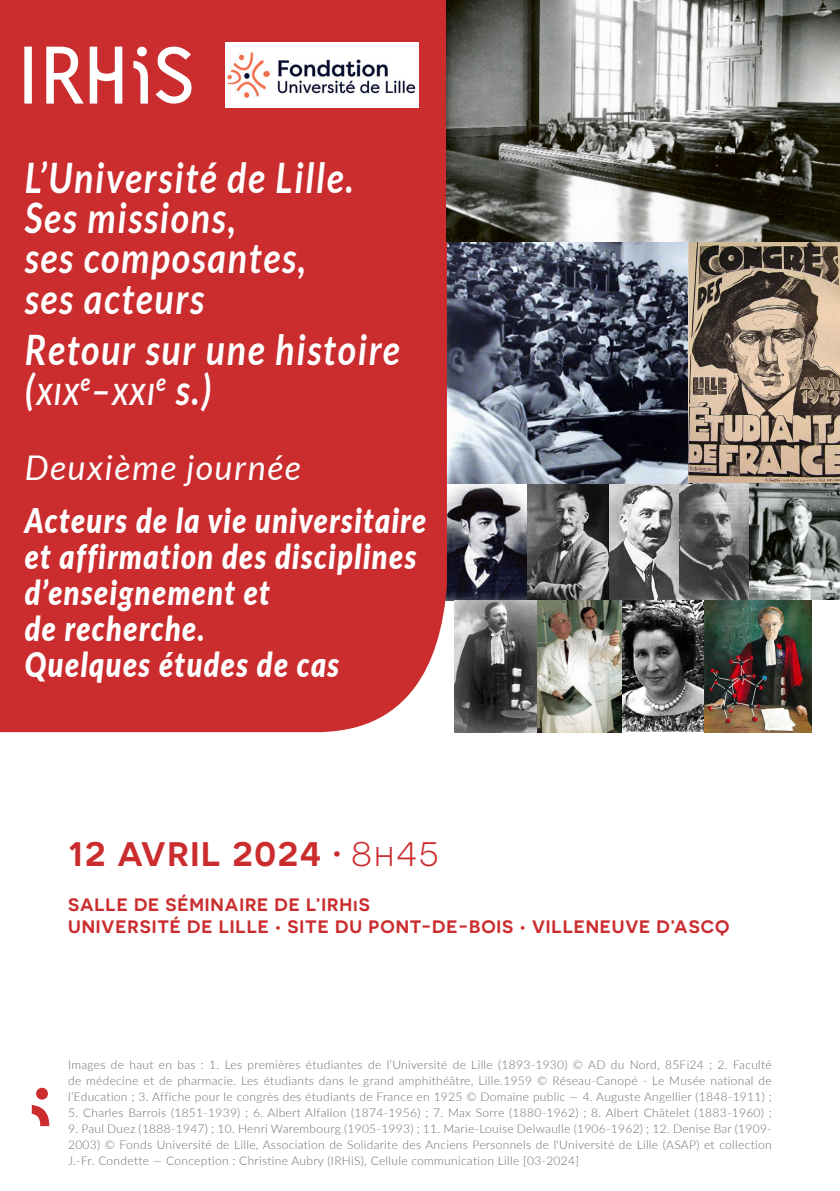
<style>
.page{position:relative;width:840px;height:1191px;background:#fff}
.page>*{position:absolute;margin:0;border:0;box-sizing:border-box;transform-origin:0 0}
.t1{font:italic 700 42px "Lato";letter-spacing:.05em;color:#fff;scale:.85 1}
.t2{font:italic 900 34px/36px "Lato";letter-spacing:.05em;color:#fff;scale:.84 1}
.t3{font:600 34px "Novecentosanswide";letter-spacing:.05em;color:#cb2c2e}
.t4{font:italic 34px "Lato";letter-spacing:.05em;color:#fff}
.t5{font:italic 700 29.4px "Lato";letter-spacing:.07em;color:#fff;scale:.85 1}
.t6{font:600 18px/22px "Novecentosanswide";letter-spacing:.05em;color:#cb2c2e}
.Texte_courant{font:300 12px/16px "Lato";letter-spacing:.025em;color:#6c6d70;text-align:justify}
.s1{font-size:42px}
.s2{font-weight:400}
</style>
<div class="page">
<img style="left:446px;top:483px;width:163px;height:117px">
<img style="left:677px;top:482px;width:162px;height:118px">
<img style="left:609px;top:483px;width:68px;height:117px">
<svg style="left:32px;top:1105px;width:17px;height:21px"></svg>
<svg style="left:36px;top:1087px;width:12px;height:12px"></svg>
<img style="left:446px;top:242px;width:246px;height:241px">
<div style="left:0;top:0;width:446px;height:732px;background:#cb2c2e"></div>
<svg style="left:46px;top:47px;width:38px;height:57px"></svg>
<svg style="left:90px;top:47px;width:32px;height:57px"></svg>
<svg style="left:24px;top:47px;width:8px;height:57px"></svg>
<svg style="left:155px;top:47px;width:36px;height:57px"></svg>
<svg style="left:133px;top:47px;width:15px;height:57px"></svg>
<img style="left:225px;top:42px;width:193px;height:65px">
<img style="left:688px;top:242px;width:151px;height:240px">
<img style="left:454px;top:600px;width:356px;height:132px">
<img style="left:446px;top:0;width:393px;height:242px">
<p class="t1" style="left:25px;top:154px;width:388px">L’Université de Lille.</p>
<p class="t1" style="left:25px;top:194px;width:250px">Ses missions,</p>
<p class="t1" style="left:25px;top:234px;width:332px">ses composantes,</p>
<p class="t1" style="left:25px;top:274px;width:212px">ses acteurs</p>
<p class="t1" style="left:25px;top:325px;width:442px">Retour sur une histoire</p>
<p class="t5" style="left:25px;top:377px;width:154px"><span class="s1">(</span>XIX<sup>e</sup><span class="s1">–</span>XXI</p>
<p class="t1" style="left:156px;top:365px;width:66px"><sup>e</sup> s.)</p>
<p class="t4" style="left:25px;top:448px;width:277px">Deuxième journée</p>
<p class="t2" style="left:25px;top:501px;width:479px">Acteurs de la vie universitaire et affirmation des disciplines d’enseignement et</p>
<p class="t2" style="left:25px;top:609px;width:215px">de recherche.</p>
<p class="t2" style="left:25px;top:645px;width:376px">Quelques études de cas</p>
<p class="t3" style="left:68px;top:833px;width:372px">12 AVRIL 2024 <span class="s2">• 8h45</span></p>
<p class="t6" style="left:68px;top:893px;width:662px">SALLE DE SÉMINAIRE DE L’IRHiS<br>UNIVERSITÉ DE LILLE • SITE DU PONT-DE-BOIS • VILLENEUVE D’ASCQ</p>
<p class="Texte_courant" style="left:68px;top:1056px;width:704px">Images de haut en bas : 1. Les premières étudiantes de l’Université de Lille (1893-1930) © AD du Nord, 85Fi24 ; 2. Faculté de médecine et de pharmacie. Les étudiants dans le grand amphithéâtre, Lille.1959 © Réseau-Canopé - Le Musée national de l’Education ; 3. Affiche pour le congrès des étudiants de France en 1925 © Domaine public — 4. Auguste Angellier (1848-1911) ;</p>
<p class="Texte_courant" style="left:68px;top:1104px;width:704px">5. Charles Barrois (1851-1939) ; 6. Albert Alfalion (1874-1956) ; 7. Max Sorre (1880-1962) ; 8. Albert Châtelet (1883-1960) ;</p>
<p class="Texte_courant" style="left:68px;top:1120px;width:704px">9. Paul Duez (1888-1947) ; 10. Henri Warembourg (1905-1993) ; 11. Marie-Louise Delwaulle (1906-1962) ; 12. Denise Bar (1909- 2003) © Fonds Université de Lille, Association de Solidarite des Anciens Personnels de l'Université de Lille (ASAP) et collection J.-Fr. Condette — Conception : Christine Aubry (IRHiS), Cellule communication Lille [03-2024]</p>
</div>
